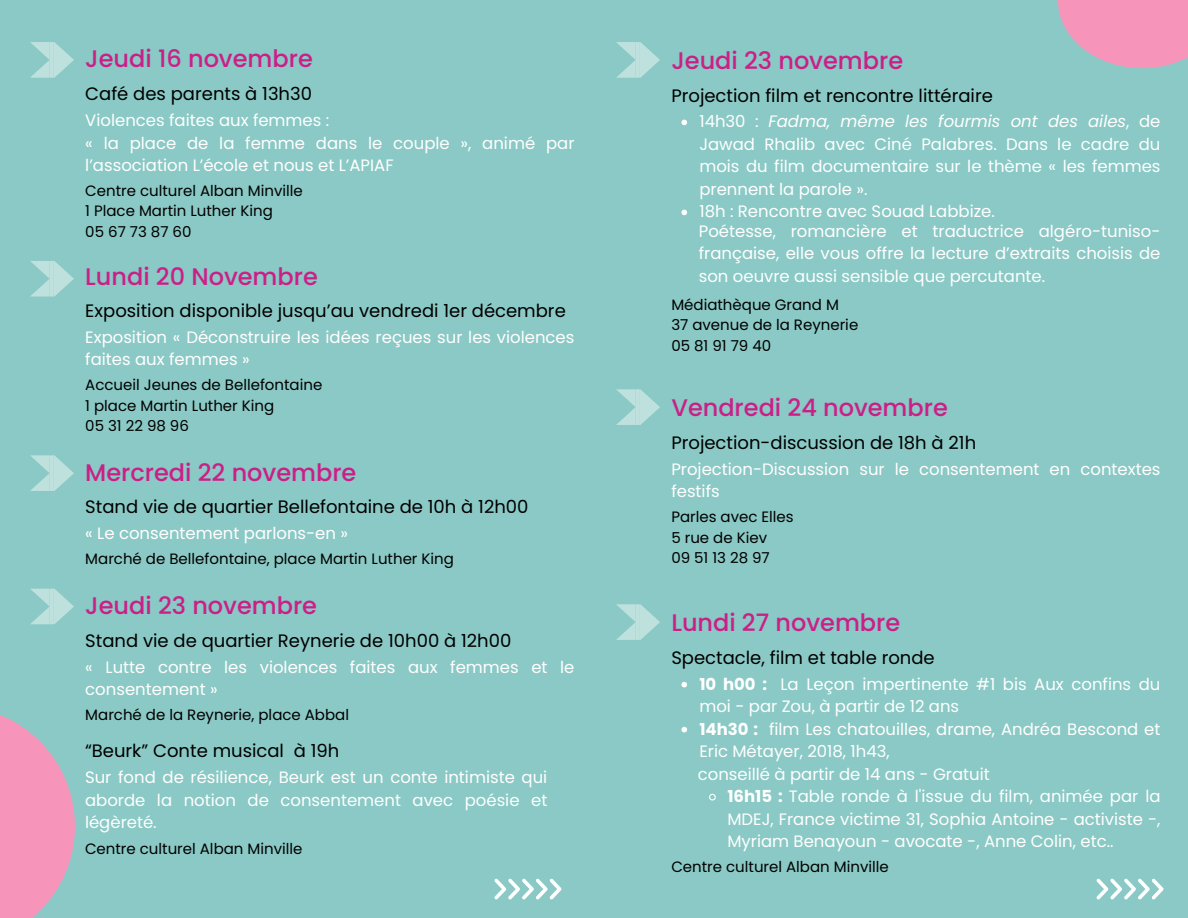
<style>
.page{position:relative;width:1188px;height:918px;background:#8ac9c5}
.page>*{position:absolute;margin:0;border:0;box-sizing:border-box;transform-origin:0 0}
.t1{font:500 24px "Poppins";color:#cb1f88}
.t2{font:18px "Poppins";color:#000}
.t3{font:16.5px/22.5px "Poppins";color:#fff}
.t4{font:15px "Poppins";color:#000}
.s1{font-style:italic}
.s2{font-weight:700}
</style>
<div class="page">
<div style="left:1058px;top:0;width:130px;height:68px;background:#f794b9"></div>
<svg style="left:494px;top:879px;width:68px;height:20px"></svg>
<svg style="left:0;top:715px;width:75px;height:203px;fill:#f794b9"></svg>
<svg style="left:616px;top:604px;width:44px;height:36px"></svg>
<svg style="left:681px;top:682px;width:6px;height:5px"></svg>
<svg style="left:681px;top:727px;width:6px;height:5px"></svg>
<svg style="left:709px;top:793px;width:7px;height:8px"></svg>
<svg style="left:1096px;top:879px;width:68px;height:20px"></svg>
<svg style="left:30px;top:589px;width:44px;height:35px"></svg>
<svg style="left:30px;top:455px;width:44px;height:36px"></svg>
<svg style="left:30px;top:42px;width:44px;height:36px"></svg>
<svg style="left:616px;top:389px;width:44px;height:36px"></svg>
<svg style="left:30px;top:261px;width:44px;height:36px"></svg>
<svg style="left:616px;top:42px;width:44px;height:36px"></svg>
<svg style="left:681px;top:120px;width:6px;height:5px"></svg>
<svg style="left:681px;top:210px;width:6px;height:5px"></svg>
<p class="t1" style="left:85px;top:42px;width:229px">Jeudi 16 novembre</p>
<p class="t2" style="left:85px;top:81px;width:228px">Café des parents à 13h30</p>
<p class="t3" style="left:85px;top:109px;width:246px">Violences faites aux femmes :</p>
<p class="t3" style="left:85px;top:132px;width:491px">« la place de la femme dans le couple », animé par l’association L’école et nous et L’APIAF</p>
<p class="t4" style="left:85px;top:180px;width:219px">Centre culturel Alban Minville</p>
<p class="t4" style="left:85px;top:201px;width:189px">1 Place Martin Luther King</p>
<p class="t4" style="left:85px;top:221px;width:108px">05 67 73 87 60</p>
<p class="t1" style="left:85px;top:259px;width:234px">Lundi 20 Novembre</p>
<p class="t2" style="left:85px;top:298px;width:482px">Exposition disponible jusqu’au vendredi 1er décembre</p>
<p class="t3" style="left:85px;top:326px;width:491px">Exposition « Déconstruire les idées reçues sur les violences faites aux femmes »</p>
<p class="t4" style="left:85px;top:375px;width:239px">Accueil Jeunes de Bellefontaine</p>
<p class="t4" style="left:85px;top:395px;width:190px">1 place Martin Luther King</p>
<p class="t4" style="left:85px;top:415px;width:105px">05 31 22 98 96</p>
<p class="t1" style="left:85px;top:456px;width:273px">Mercredi 22 novembre</p>
<p class="t2" style="left:85px;top:495px;width:445px">Stand vie de quartier Bellefontaine de 10h à 12h00</p>
<p class="t4" style="left:85px;top:549px;width:370px">Marché de Bellefontaine, place Martin Luther King</p>
<p class="t3" style="left:85px;top:522px;width:264px">« Le consentement parlons-en »</p>
<p class="t1" style="left:85px;top:589px;width:233px">Jeudi 23 novembre</p>
<p class="t2" style="left:85px;top:628px;width:428px">Stand vie de quartier Reynerie de 10h00 à 12h00</p>
<p class="t3" style="left:85px;top:656px;width:491px">« Lutte contre les violences faites aux femmes et le consentement »</p>
<p class="t4" style="left:85px;top:704px;width:265px">Marché de la Reynerie, place Abbal</p>
<p class="t2" style="left:85px;top:738px;width:256px">“Beurk” Conte musical à 19h</p>
<p class="t3" style="left:85px;top:766px;width:464px;text-align:justify">Sur fond de résilience, Beurk est un conte intimiste qui aborde la notion de consentement avec poésie et légèreté.</p>
<p class="t4" style="left:85px;top:839px;width:219px">Centre culturel Alban Minville</p>
<p class="t1" style="left:671px;top:44px;width:233px">Jeudi 23 novembre</p>
<p class="t2" style="left:671px;top:83px;width:323px">Projection film et rencontre littéraire</p>
<p class="t3" style="left:699px;top:110px;width:463px;text-align:justify">14h30 : <span class="s1">Fadma, même les fourmis ont des ailes</span>, de Jawad Rhalib avec Ciné Palabres. Dans le cadre du mois du film documentaire sur le thème « les femmes prennent la parole ».</p>
<p class="t3" style="left:699px;top:200px;width:297px">18h : Rencontre avec Souad Labbize.</p>
<p class="t3" style="left:699px;top:220px;width:463px;text-align:justify">Poétesse, romancière et traductrice algéro-tuniso&shy;française, elle vous offre la lecture d’extraits choisis de son oeuvre aussi sensible que percutante.</p>
<p class="t4" style="left:671px;top:294px;width:169px">Médiathèque Grand M</p>
<p class="t4" style="left:671px;top:315px;width:188px">37 avenue de la Reynerie</p>
<p class="t4" style="left:671px;top:335px;width:101px">05 81 91 79 40</p>
<p class="t1" style="left:671px;top:391px;width:278px">Vendredi 24 novembre</p>
<p class="t2" style="left:671px;top:430px;width:306px">Projection-discussion de 18h à 21h</p>
<p class="t3" style="left:671px;top:458px;width:491px">Projection-Discussion sur le consentement en contextes festifs</p>
<p class="t4" style="left:671px;top:507px;width:124px">Parles avec Elles</p>
<p class="t4" style="left:671px;top:527px;width:97px">5 rue de Kiev</p>
<p class="t4" style="left:671px;top:547px;width:100px">09 51 13 28 97</p>
<p class="t1" style="left:671px;top:606px;width:230px">Lundi 27 novembre</p>
<p class="t2" style="left:671px;top:645px;width:265px">Spectacle, film et table ronde</p>
<p class="t3" style="left:699px;top:673px;width:463px"><span class="s2">10 h00 :</span> La Leçon impertinente #1 bis Aux confins du moi - par Zou, à partir de 12 ans</p>
<p class="t3" style="left:699px;top:718px;width:463px"><span class="s2">14h30 :</span> film Les chatouilles, drame, Andréa Bescond et<br>Eric Métayer, 2018, 1h43,</p>
<p class="t3" style="left:727px;top:785px;width:435px;text-align:justify"><span class="s2">16h15 :</span> Table ronde à l'issue du film, animée par la MDEJ, France victime 31, Sophia Antoine - activiste -, Myriam Benayoun - avocate -, Anne Colin, etc..</p>
<p class="t3" style="left:698px;top:763px;width:294px">conseillé à partir de 14 ans - Gratuit</p>
<p class="t4" style="left:671px;top:857px;width:219px">Centre culturel Alban Minville</p>
</div>
